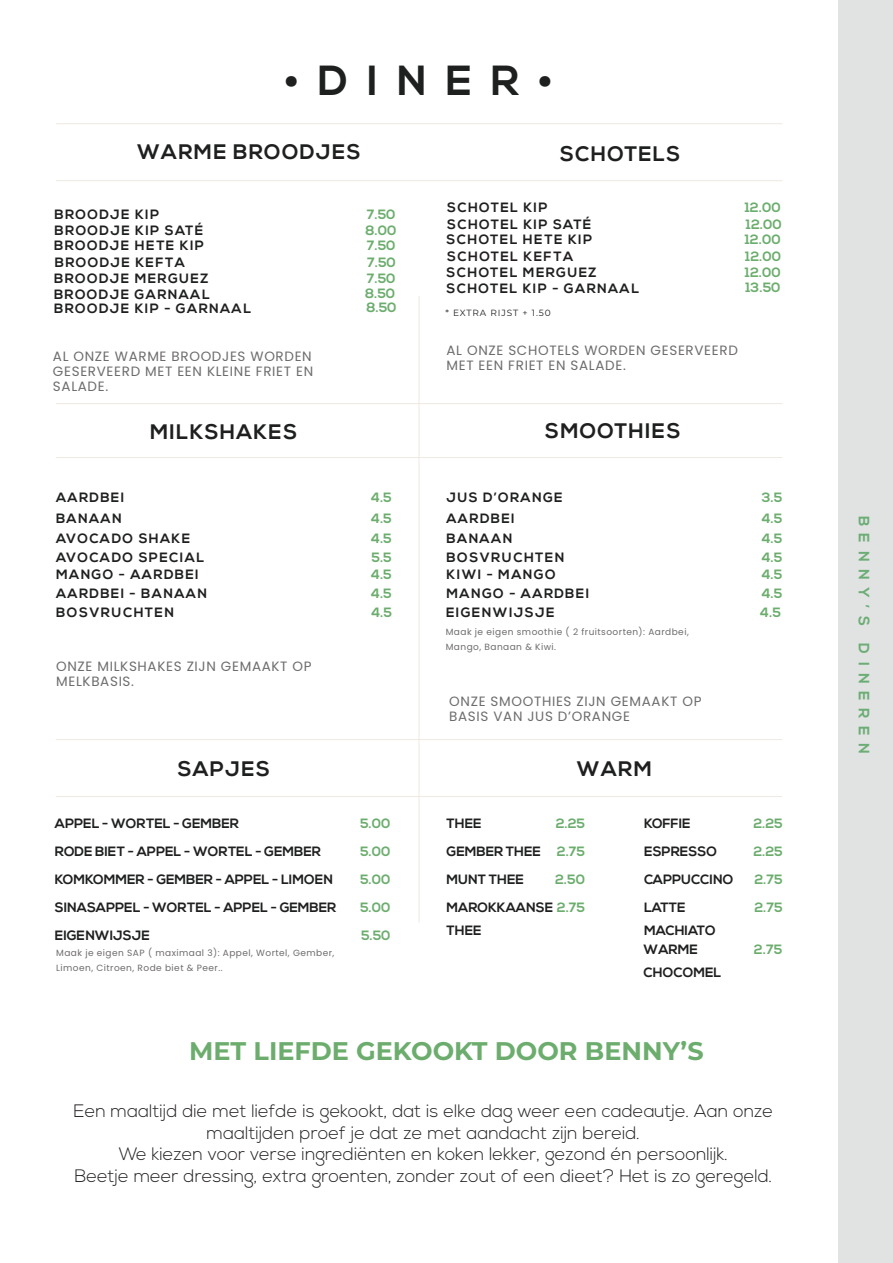
<style>
.page{position:relative;width:893px;height:1263px;background:#fff}
.page>*{position:absolute;margin:0;border:0;box-sizing:border-box;transform-origin:0 0}
.t1{font:700 42px "Nexa";letter-spacing:.45em;color:#1e1f1f}
.t2{font:700 25.5px "Montserrat";color:#6cad6e}
.t3{font:700 21px "Nexa";letter-spacing:.06em;color:#1e1f1f}
.t4{font:300 18px/21.6px "Nexa";color:#231f20;text-align:center}
.t5{font:700 15px "Nexa";letter-spacing:.5em;color:#6bad75}
.t6{font:700 13.5px "Nexa";letter-spacing:.1em;color:#1e1f1f}
.t7{font:700 13.5px/22.5px "Nexa";color:#1e1f1f}
.t8{font:13.5px/15px "Poppins";letter-spacing:.05em;color:#6e6b6c}
.t9{font:700 13.5px "Nexa";color:#6cad6e}
.t10{font:700 13.5px "Nexa";letter-spacing:.1em;color:#231f20}
.t11{font:9px/15px "Poppins";letter-spacing:.05em;color:#6e6b6c}
.t12{font:9px "Montserrat";letter-spacing:.1em;color:#1e1f1f}
.s1{color:#6cad6e}
</style>
<div class="page">
<div style="left:839px;top:0;width:54px;height:1263px;background:#e1e2e2"></div>
<hr style="left:56px;top:403px;width:726px;height:1px;background:#eee9e1">
<hr style="left:419px;top:296px;width:1px;height:627px;background:#eee9e1">
<hr style="left:56px;top:457px;width:726px;height:1px;background:#eee9e1">
<hr style="left:56px;top:180px;width:726px;height:1px;background:#eee9e1">
<hr style="left:56px;top:123px;width:726px;height:1px;background:#eee9e1">
<hr style="left:56px;top:796px;width:726px;height:1px;background:#eee9e1">
<hr style="left:56px;top:739px;width:726px;height:1px;background:#eee9e1">
<h1 class="t1" style="left:284px;top:56px;width:270px">•DINER•</h1>
<h3 class="t3" style="left:137px;top:140px;width:225px">WARME BROODJES</h3>
<h3 class="t3" style="left:560px;top:142px;width:122px">SCHOTELS</h3>
<p class="t6" style="left:54px;top:206px;width:106px">BROODJE KIP</p>
<p class="t9" style="left:367px;top:206px;width:30px">7.50</p>
<p class="t6" style="left:55px;top:222px;width:150px">BROODJE KIP SATÉ</p>
<p class="t9" style="left:365px;top:222px;width:33px">8.00</p>
<p class="t6" style="left:55px;top:255px;width:132px">BROODJE KEFTA</p>
<p class="t9" style="left:367px;top:255px;width:30px">7.50</p>
<p class="t6" style="left:54px;top:238px;width:151px">BROODJE HETE KIP</p>
<p class="t9" style="left:367px;top:238px;width:30px">7.50</p>
<p class="t6" style="left:54px;top:271px;width:156px">BROODJE MERGUEZ</p>
<p class="t9" style="left:367px;top:271px;width:30px">7.50</p>
<p class="t6" style="left:54px;top:286px;width:157px">BROODJE GARNAAL</p>
<p class="t9" style="left:365px;top:285px;width:32px">8.50</p>
<p class="t6" style="left:54px;top:301px;width:199px">BROODJE KIP - GARNAAL</p>
<p class="t9" style="left:366px;top:300px;width:32px">8.50</p>
<p class="t8" style="left:53px;top:349px;width:262px;text-align:justify">AL ONZE WARME BROODJES WORDEN GESERVEERD MET EEN KLEINE FRIET EN SALADE.</p>
<h3 class="t3" style="left:150px;top:419px;width:149px">MILKSHAKES</h3>
<p class="t6" style="left:56px;top:489px;width:70px">AARDBEI</p>
<p class="t9" style="left:371px;top:489px;width:22px">4.5</p>
<p class="t6" style="left:56px;top:511px;width:67px">BANAAN</p>
<p class="t9" style="left:371px;top:511px;width:22px">4.5</p>
<p class="t6" style="left:56px;top:550px;width:150px">AVOCADO SPECIAL</p>
<p class="t9" style="left:372px;top:550px;width:22px">5.5</p>
<p class="t6" style="left:56px;top:530px;width:136px">AVOCADO SHAKE</p>
<p class="t9" style="left:371px;top:530px;width:22px">4.5</p>
<p class="t6" style="left:56px;top:567px;width:144px">MANGO - AARDBEI</p>
<p class="t9" style="left:371px;top:567px;width:22px">4.5</p>
<p class="t6" style="left:56px;top:585px;width:153px">AARDBEI - BANAAN</p>
<p class="t9" style="left:371px;top:585px;width:22px">4.5</p>
<p class="t6" style="left:56px;top:605px;width:120px">BOSVRUCHTEN</p>
<p class="t9" style="left:371px;top:605px;width:22px">4.5</p>
<p class="t8" style="left:56px;top:659px;width:257px">ONZE MILKSHAKES ZIJN GEMAAKT OP<br>MELKBASIS.</p>
<p class="t6" style="left:447px;top:200px;width:102px">SCHOTEL KIP</p>
<p class="t9" style="left:745px;top:200px;width:38px">12.00</p>
<p class="t6" style="left:447px;top:216px;width:146px">SCHOTEL KIP SATÉ</p>
<p class="t9" style="left:746px;top:216px;width:38px">12.00</p>
<p class="t10" style="left:447px;top:249px;width:127px">SCHOTEL KEFTA</p>
<p class="t9" style="left:745px;top:249px;width:38px">12.00</p>
<p class="t6" style="left:447px;top:232px;width:147px">SCHOTEL HETE KIP</p>
<p class="t9" style="left:745px;top:232px;width:38px">12.00</p>
<p class="t6" style="left:447px;top:265px;width:151px">SCHOTEL MERGUEZ</p>
<p class="t9" style="left:745px;top:265px;width:38px">12.00</p>
<p class="t6" style="left:446px;top:280px;width:194px">SCHOTEL KIP - GARNAAL</p>
<p class="t9" style="left:745px;top:279px;width:37px">13.50</p>
<p class="t12" style="left:445px;top:307px;width:107px">* EXTRA RIJST + 1.50</p>
<p class="t8" style="left:446px;top:343px;width:293px">AL ONZE SCHOTELS WORDEN GESERVEERD<br>MET EEN FRIET EN SALADE.</p>
<h3 class="t3" style="left:545px;top:418px;width:137px">SMOOTHIES</h3>
<p class="t6" style="left:446px;top:489px;width:118px">JUS D’ORANGE</p>
<p class="t9" style="left:762px;top:489px;width:22px">3.5</p>
<p class="t6" style="left:446px;top:511px;width:70px">AARDBEI</p>
<p class="t9" style="left:761px;top:511px;width:22px">4.5</p>
<p class="t6" style="left:446px;top:550px;width:120px">BOSVRUCHTEN</p>
<p class="t9" style="left:761px;top:550px;width:22px">4.5</p>
<p class="t6" style="left:446px;top:530px;width:67px">BANAAN</p>
<p class="t9" style="left:761px;top:530px;width:22px">4.5</p>
<p class="t6" style="left:446px;top:567px;width:111px">KIWI - MANGO</p>
<p class="t9" style="left:761px;top:567px;width:22px">4.5</p>
<p class="t6" style="left:446px;top:585px;width:144px">MANGO - AARDBEI</p>
<p class="t11" style="left:446px;top:624px;width:245px">Maak je eigen smoothie ( 2 fruitsoorten): Aardbei,<br>Mango, Banaan &amp; Kiwi.</p>
<p class="t9" style="left:761px;top:585px;width:22px">4.5</p>
<p class="t6" style="left:446px;top:605px;width:110px">EIGENWIJSJE</p>
<p class="t9" style="left:760px;top:605px;width:22px">4.5</p>
<p class="t8" style="left:449px;top:694px;width:254px">ONZE SMOOTHIES ZIJN GEMAAKT OP<br>BASIS VAN JUS D’ORANGE</p>
<h3 class="t3" style="left:178px;top:756px;width:94px">SAPJES</h3>
<h3 class="t3" style="left:577px;top:756px;width:76px">WARM</h3>
<p class="t7" style="left:55px;top:813px;width:186px">APPEL - WORTEL - GEMBER</p>
<p class="t9" style="left:360px;top:816px;width:32px">5.00</p>
<p class="t6" style="left:446px;top:816px;width:37px">THEE</p>
<p class="t9" style="left:556px;top:816px;width:31px">2.25</p>
<p class="t6" style="left:644px;top:816px;width:48px">KOFFIE</p>
<p class="t9" style="left:753px;top:816px;width:31px">2.25</p>
<p class="t7" style="left:55px;top:841px;width:268px">RODE BIET - APPEL - WORTEL - GEMBER</p>
<p class="t9" style="left:360px;top:844px;width:32px">5.00</p>
<p class="t7" style="left:446px;top:841px;width:140px">GEMBER THEE <span class="s1">2.75</span></p>
<p class="t7" style="left:644px;top:841px;width:75px">ESPRESSO</p>
<p class="t9" style="left:753px;top:844px;width:31px">2.25</p>
<p class="t7" style="left:55px;top:869px;width:280px">KOMKOMMER - GEMBER - APPEL - LIMOEN</p>
<p class="t9" style="left:360px;top:872px;width:32px">5.00</p>
<p class="t7" style="left:446px;top:869px;width:79px">MUNT THEE</p>
<p class="t9" style="left:555px;top:872px;width:31px">2.50</p>
<p class="t7" style="left:644px;top:869px;width:91px">CAPPUCCINO</p>
<p class="t9" style="left:754px;top:872px;width:30px">2.75</p>
<p class="t7" style="left:55px;top:897px;width:283px">SINASAPPEL - WORTEL - APPEL - GEMBER</p>
<p class="t7" style="left:55px;top:925px;width:96px">EIGENWIJSJE</p>
<p class="t9" style="left:360px;top:900px;width:32px">5.00</p>
<p class="t9" style="left:361px;top:928px;width:31px">5.50</p>
<p class="t7" style="left:446px;top:897px;width:140px">MAROKKAANSE <span class="s1">2.75<br></span>THEE</p>
<p class="t7" style="left:644px;top:897px;width:73px">LATTE<br>MACHIATO</p>
<p class="t9" style="left:754px;top:900px;width:30px">2.75</p>
<p class="t11" style="left:56px;top:945px;width:280px">Maak je eigen SAP ( maximaal 3): Appel, Wortel, Gember,<br>Limoen, Citroen, Rode biet &amp; Peer..</p>
<p class="t7" style="left:644px;top:939px;width:79px">WARME<br>CHOCOMEL</p>
<p class="t9" style="left:754px;top:942px;width:30px">2.75</p>
<h2 class="t2" style="left:189px;top:1033px;width:516px">MET LIEFDE GEKOOKT DOOR BENNY’S</h2>
<p class="t4" style="left:74px;top:1101px;width:701px">Een maaltijd die met liefde is gekookt, dat is elke dag weer een cadeautje. Aan onze maaltijden proef je dat ze met aandacht zijn bereid.<br>We kiezen voor verse ingrediënten en koken lekker, gezond én persoonlijk.<br>Beetje meer dressing, extra groenten, zonder zout of een dieet? Het is zo geregeld.</p>
<p class="t5" style="left:873px;top:516px;width:239px;rotate:90deg">BENNY’S DINEREN</p>
</div>
